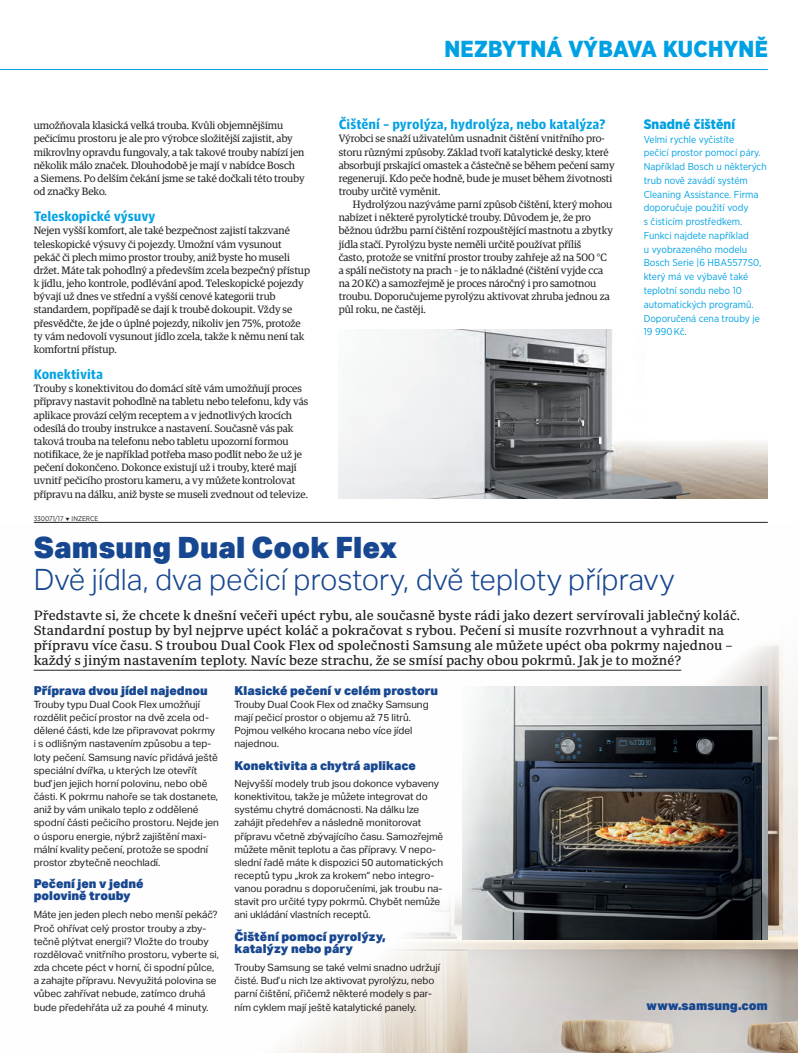
<style>
.page{position:relative;width:798px;height:1053px;background:#fff}
.page>*{position:absolute;margin:0;border:0;box-sizing:border-box;transform-origin:0 0}
.t1{font:300 29.38px "Aktiv Grotesk";color:#174790}
.t2{font:900 29.38px "Aktiv Grotesk";letter-spacing:.005em;color:#174790}
.t3{font:900 23.12px "Gotham Narrow";letter-spacing:.015em;color:#00a1e3}
.t4{font:13.75px/15px "Periodico Text";color:#231f20}
.t5{font:900 13.75px "Guardian Agate Sans 4";color:#00a1e3}
.t6{font:900 13.75px "Gotham Narrow";letter-spacing:.01em;color:#00a1e3}
.t7{font:900 12.5px "Aktiv Grotesk";color:#174790}
.t8{font:900 12.25px/11.9px "Aktiv Grotesk";color:#174790}
.t9{font:10.62px/13.1px "Guardian Egyp";color:#231f20}
.t10{font:10px/13.1px "Aktiv Grotesk";color:#231f20}
.t11{font:10px/13.8px "Gotham Narrow";color:#00a1e3}
.t12{font:6.88px "Gotham Narrow";color:#231f20}
</style>
<div class="page">
<hr style="left:0;top:69px;width:767px;height:1px;background:#00a1e3">
<hr style="left:34px;top:522px;width:733px;height:1px;background:#231f20">
<img style="left:338px;top:329px;width:429px;height:170px">
<img style="left:33px;top:645px;width:764px;height:407px">
<hr style="left:34px;top:670px;width:647px;height:1px;background:#231f20">
<img style="left:462px;top:686px;width:305px;height:253px">
<p class="t9" style="left:34px;top:118px;width:272px">umožňovala klasická velká trouba. Kvůli objemnějšímu pečicímu prostoru je ale pro výrobce složitější zajistit, aby mikrovlny opravdu fungovaly, a tak takové trouby nabízí jen několik málo značek. Dlouhodobě je mají v nabídce Bosch<br>a Siemens. Po delším čekání jsme se také dočkali této trouby od značky Beko.</p>
<p class="t5" style="left:34px;top:207px;width:123px">Teleskopické výsuvy</p>
<p class="t9" style="left:34px;top:223px;width:278px">Nejen vyšší komfort, ale také bezpečnost zajistí takzvané teleskopické výsuvy či pojezdy. Umožní vám vysunout pekáč či plech mimo prostor trouby, aniž byste ho museli držet. Máte tak pohodlný a především zcela bezpečný přístup k jídlu, jeho kontrole, podlévání apod. Teleskopické pojezdy bývají už dnes ve střední a vyšší cenové kategorii trub standardem, popřípadě se dají k troubě dokoupit. Vždy se přesvědčte, že jde o úplné pojezdy, nikoliv jen 75%, protože ty vám nedovolí vysunout jídlo zcela, takže k němu není tak komfortní přístup.</p>
<p class="t5" style="left:34px;top:365px;width:71px">Konektivita</p>
<p class="t9" style="left:34px;top:381px;width:276px">Trouby s konektivitou do domácí sítě vám umožňují proces přípravy nastavit pohodlně na tabletu nebo telefonu, kdy vás aplikace provází celým receptem a v jednotlivých krocích odesílá do trouby instrukce a nastavení. Současně vás pak taková trouba na telefonu nebo tabletu upozorní formou notifikace, že je například potřeba maso podlít nebo že už je pečení dokončeno. Dokonce existují už i trouby, které mají uvnitř pečicího prostoru kameru, a vy můžete kontrolovat přípravu na dálku, aniž byste se museli zvednout od televize.</p>
<p class="t12" style="left:34px;top:514px;width:66px">330071/17 ❑ INZERCE</p>
<h2 class="t3" style="left:444px;top:34px;width:325px">NEZBYTNÁ VÝBAVA KUCHYNĚ</h2>
<p class="t5" style="left:338px;top:115px;width:268px">Čištění – pyrolýza, hydrolýza, nebo katalýza?</p>
<p class="t9" style="left:338px;top:131px;width:277px">Výrobci se snaží uživatelům usnadnit čištění vnitřního pro&shy;storu různými způsoby. Základ tvoří katalytické desky, které absorbují prskající omastek a částečně se během pečení samy regenerují. Kdo peče hodně, bude je muset během životnosti trouby určitě vyměnit.</p>
<p class="t9" style="left:338px;top:197px;width:276px;text-indent:14px">Hydrolýzou nazýváme parní způsob čištění, který mohou nabízet i některé pyrolytické trouby. Důvodem je, že pro běžnou údržbu parní čištění rozpouštějící mastnotu a zbytky jídla stačí. Pyrolýzu byste neměli určitě používat příliš<br>často, protože se vnitřní prostor trouby zahřeje až na 500 °C a spálí nečistoty na prach – je to nákladné (čištění vyjde cca na 20 Kč) a samozřejmě je proces náročný i pro samotnou troubu. Doporučujeme pyrolýzu aktivovat zhruba jednou za půl roku, ne častěji.</p>
<p class="t6" style="left:643px;top:115px;width:93px">Snadné čištění</p>
<p class="t11" style="left:643px;top:132px;width:124px">Velmi rychle vyčistíte<br>pečicí prostor pomocí páry.<br>Například Bosch u některých trub nově zavádí systém<br>Cleaning Assistance. Firma doporučuje použití vody<br>s čisticím prostředkem.<br>Funkci najdete například<br>u vyobrazeného modelu<br>Bosch Serie |6 HBA5577S0, který má ve výbavě také teplotní sondu nebo 10 automatických programů.<br>Doporučená cena trouby je<br>19 990 Kč.</p>
<h1 class="t2" style="left:34px;top:528px;width:365px">Samsung Dual Cook Flex</h1>
<h1 class="t1" style="left:34px;top:563px;width:642px">Dvě jídla, dva pečicí prostory, dvě teploty přípravy</h1>
<p class="t4" style="left:34px;top:607px;width:707px">Představte si, že chcete k dnešní večeři upéct rybu, ale současně byste rádi jako dezert servírovali jablečný koláč.<br>Standardní postup by byl nejprve upéct koláč a pokračovat s rybou. Pečení si musíte rozvrhnout a vyhradit na přípravu více času. S troubou Dual Cook Flex od společnosti Samsung ale můžete upéct oba pokrmy najednou – každý s jiným nastavením teploty. Navíc beze strachu, že se smísí pachy obou pokrmů. Jak je to možné?</p>
<p class="t8" style="left:34px;top:684px;width:175px">Příprava dvou jídel najednou</p>
<p class="t10" style="left:34px;top:698px;width:187px">Trouby typu Dual Cook Flex umožňují rozdělit pečicí prostor na dvě zcela od&shy;dělené části, kde lze připravovat pokrmy i s odlišným nastavením způsobu a tep&shy;loty pečení. Samsung navíc přidává ještě speciální dvířka, u kterých lze otevřít<br>buď jen jejich horní polovinu, nebo obě části. K pokrmu nahoře se tak dostanete, aniž by vám unikalo teplo z oddělené spodní části pečicího prostoru. Nejde jen o úsporu energie, nýbrž zajištění maxi&shy;mální kvality pečení, protože se spodní prostor zbytečně neochladí.</p>
<p class="t8" style="left:34px;top:877px;width:111px">Pečení jen v jedné polovině trouby</p>
<p class="t10" style="left:34px;top:908px;width:187px">Máte jen jeden plech nebo menší pekáč?<br>Proč ohřívat celý prostor trouby a zby&shy;tečně plýtvat energií? Vložte do trouby rozdělovač vnitřního prostoru, vyberte si, zda chcete péct v horní, či spodní půlce, a zahajte přípravu. Nevyužitá polovina se vůbec zahřívat nebude, zatímco druhá bude předehřáta už za pouhé 4 minuty.</p>
<p class="t8" style="left:234px;top:684px;width:205px">Klasické pečení v celém prostoru</p>
<p class="t10" style="left:234px;top:698px;width:196px">Trouby Dual Cook Flex od značky Samsung mají pečicí prostor o objemu až 75 litrů.<br>Pojmou velkého krocana nebo více jídel najednou.</p>
<p class="t8" style="left:234px;top:759px;width:183px">Konektivita a chytrá aplikace</p>
<p class="t10" style="left:234px;top:776px;width:210px">Nejvyšší modely trub jsou dokonce vybaveny konektivitou, takže je můžete integrovat do systému chytré domácnosti. Na dálku lze zahájit předehřev a následně monitorovat přípravu včetně zbývajícího času. Samozřejmě můžete měnit teplotu a čas přípravy. V nepo&shy;slední řadě máte k dispozici 50 automatických receptů typu „krok za krokem“ nebo integro&shy;vanou poradnu s doporučeními, jak troubu na&shy;stavit pro určité typy pokrmů. Chybět nemůže ani ukládání vlastních receptů.</p>
<p class="t8" style="left:234px;top:930px;width:153px">Čištění pomocí pyrolýzy, katalýzy nebo páry</p>
<p class="t10" style="left:234px;top:960px;width:207px">Trouby Samsung se také velmi snadno udržují čisté. Buď u nich lze aktivovat pyrolýzu, nebo parní čištění, přičemž některé modely s par&shy;ním cyklem mají ještě katalytické panely.</p>
<p class="t7" style="left:646px;top:997px;width:123px">www.samsung.com</p>
</div>
